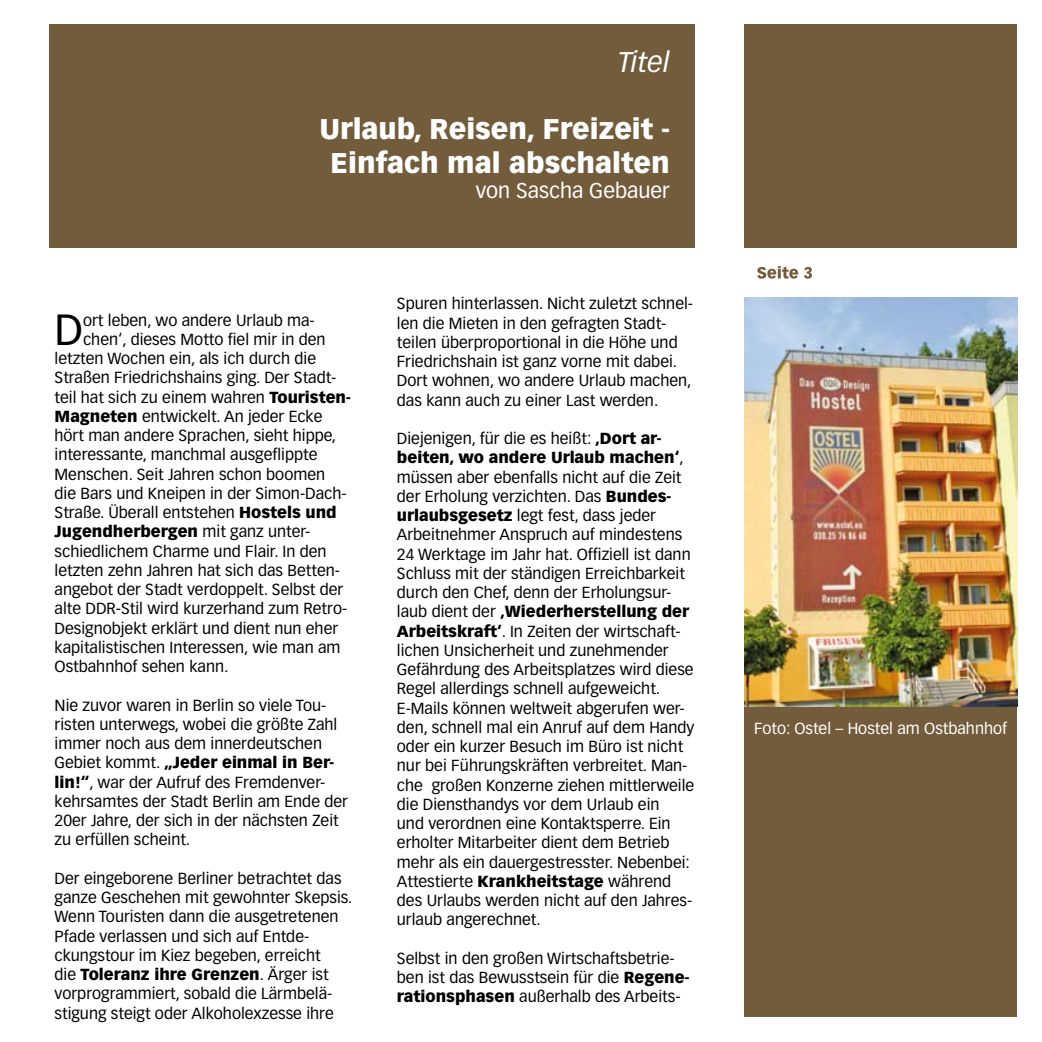
<style>
.page{position:relative;width:1042px;height:1042px;background:#fff}
.page>*{position:absolute;margin:0;border:0;box-sizing:border-box;transform-origin:0 0}
.t1{font:42.7px "Vectora LT";color:#000}
.t2{font:900 28px/33.6px "Vectora LT";color:#fff;text-align:center}
.t3{font:italic 28px "Vectora LH";color:#fff}
.t4{font:21px "Vectora LT";color:#fff}
.t5{font:15.75px/19.2px "Vectora LT";color:#000}
.t6{font:15.75px "Vectora LT";color:#fff}
.t7{font:900 15.75px "Vectora LT";color:#000}
.s1{font-weight:900}
.s2{font-weight:400}
</style>
<div class="page">
<div style="left:50px;top:25px;width:644px;height:223px;background:#725c3c"></div>
<div style="left:744px;top:25px;width:273px;height:223px;background:#725c3c"></div>
<div style="left:744px;top:298px;width:273px;height:719px;background:#725c3c"></div>
<svg style="left:757px;top:266px;width:55px;height:13px"></svg>
<img style="left:744px;top:298px;width:273px;height:409px">
<h2 class="t3" style="left:618px;top:46px;width:53px">Titel</h2>
<h2 class="t2" style="left:319px;top:112px;width:352px">Urlaub, Reisen, Freizeit -<br>Einfach mal abschalten</h2>
<h3 class="t4" style="left:476px;top:178px;width:196px">von Sascha Gebauer</h3>
<h1 class="t1" style="left:55px;top:305px;width:30px">D</h1>
<p class="t5" style="left:83px;top:310px;width:233px">ort leben, wo andere Urlaub ma-</p>
<p class="t5" style="left:83px;top:330px;width:244px">chen‘, dieses Motto fiel mir in den</p>
<p class="t5" style="left:55px;top:349px;width:263px">letzten Wochen ein, als ich durch die</p>
<p class="t5" style="left:55px;top:368px;width:283px">Straßen Friedrichshains ging. Der Stadt-</p>
<p class="t5" style="left:55px;top:387px;width:298px">teil hat sich zu einem wahren <span class="s1">Touristen-</span></p>
<p class="t5" style="left:55px;top:407px;width:269px"><span class="s1">Magneten</span> entwickelt. An jeder Ecke</p>
<p class="t5" style="left:55px;top:426px;width:283px">hört man andere Sprachen, sieht hippe,</p>
<p class="t5" style="left:55px;top:445px;width:264px">interessante, manchmal ausgeflippte</p>
<p class="t5" style="left:55px;top:464px;width:272px">Menschen. Seit Jahren schon boomen</p>
<p class="t5" style="left:55px;top:484px;width:294px">die Bars und Kneipen in der Simon-Dach-</p>
<p class="t5" style="left:55px;top:503px;width:284px">Straße. Überall entstehen <span class="s1">Hostels und</span></p>
<p class="t7" style="left:55px;top:522px;width:257px">Jugendherbergen <span class="s2">mit ganz unter-</span></p>
<p class="t5" style="left:55px;top:541px;width:273px">schiedlichem Charme und Flair. In den</p>
<p class="t5" style="left:55px;top:561px;width:287px">letzten zehn Jahren hat sich das Betten-</p>
<p class="t5" style="left:55px;top:580px;width:290px">angebot der Stadt verdoppelt. Selbst der</p>
<p class="t5" style="left:55px;top:599px;width:294px">alte DDR-Stil wird kurzerhand zum Retro-</p>
<p class="t5" style="left:55px;top:618px;width:285px">Designobjekt erklärt und dient nun eher</p>
<p class="t5" style="left:55px;top:638px;width:287px">kapitalistischen Interessen, wie man am</p>
<p class="t5" style="left:55px;top:657px;width:175px">Ostbahnhof sehen kann.</p>
<p class="t5" style="left:55px;top:695px;width:295px">Nie zuvor waren in Berlin so viele Tou&shy;risten unterwegs, wobei die größte Zahl immer noch aus dem innerdeutschen Gebiet kommt. <span class="s1">„Jeder einmal in Ber&shy;lin!“</span>, war der Aufruf des Fremdenver&shy;kehrsamtes der Stadt Berlin am Ende der 20er Jahre, der sich in der nächsten Zeit zu erfüllen scheint.</p>
<p class="t5" style="left:55px;top:869px;width:299px">Der eingeborene Berliner betrachtet das ganze Geschehen mit gewohnter Skepsis.<br>Wenn Touristen dann die ausgetretenen Pfade verlassen und sich auf Entde&shy;ckungstour im Kiez begeben, erreicht<br>die <span class="s1">Toleranz ihre Grenzen</span>. Ärger ist vorprogrammiert, sobald die Lärmbelä&shy;stigung steigt oder Alkoholexzesse ihre</p>
<p class="t5" style="left:397px;top:294px;width:298px">Spuren hinterlassen. Nicht zuletzt schnel&shy;len die Mieten in den gefragten Stadt&shy;teilen überproportional in die Höhe und Friedrichshain ist ganz vorne mit dabei.<br>Dort wohnen, wo andere Urlaub machen, das kann auch zu einer Last werden.</p>
<p class="t5" style="left:397px;top:429px;width:299px">Diejenigen, für die es heißt: <span class="s1">‚Dort ar&shy;beiten, wo andere Urlaub machen‘</span>, müssen aber ebenfalls nicht auf die Zeit der Erholung verzichten. Das <span class="s1">Bundes&shy;urlaubsgesetz</span> legt fest, dass jeder Arbeitnehmer Anspruch auf mindestens 24 Werktage im Jahr hat. Offiziell ist dann Schluss mit der ständigen Erreichbarkeit durch den Chef, denn der Erholungsur&shy;laub dient der <span class="s1">‚Wiederherstellung der Arbeitskraft‘</span>. In Zeiten der wirtschaft&shy;lichen Unsicherheit und zunehmender Gefährdung des Arbeitsplatzes wird diese Regel allerdings schnell aufgeweicht.<br>E-Mails können weltweit abgerufen wer&shy;den, schnell mal ein Anruf auf dem Handy oder ein kurzer Besuch im Büro ist nicht nur bei Führungskräften verbreitet. Man&shy;che großen Konzerne ziehen mittlerweile die Diensthandys vor dem Urlaub ein<br>und verordnen eine Kontaktsperre. Ein erholter Mitarbeiter dient dem Betrieb mehr als ein dauergestresster. Nebenbei:<br>Attestierte <span class="s1">Krankheitstage</span> während des Urlaubs werden nicht auf den Jahres&shy;urlaub angerechnet.</p>
<p class="t5" style="left:397px;top:949px;width:294px">Selbst in den großen Wirtschaftsbetrie&shy;ben ist das Bewusstsein für die <span class="s1">Regene&shy;rationsphasen</span> außerhalb des Arbeits-</p>
<p class="t6" style="left:754px;top:719px;width:254px">Foto: Ostel – Hostel am Ostbahnhof</p>
</div>
